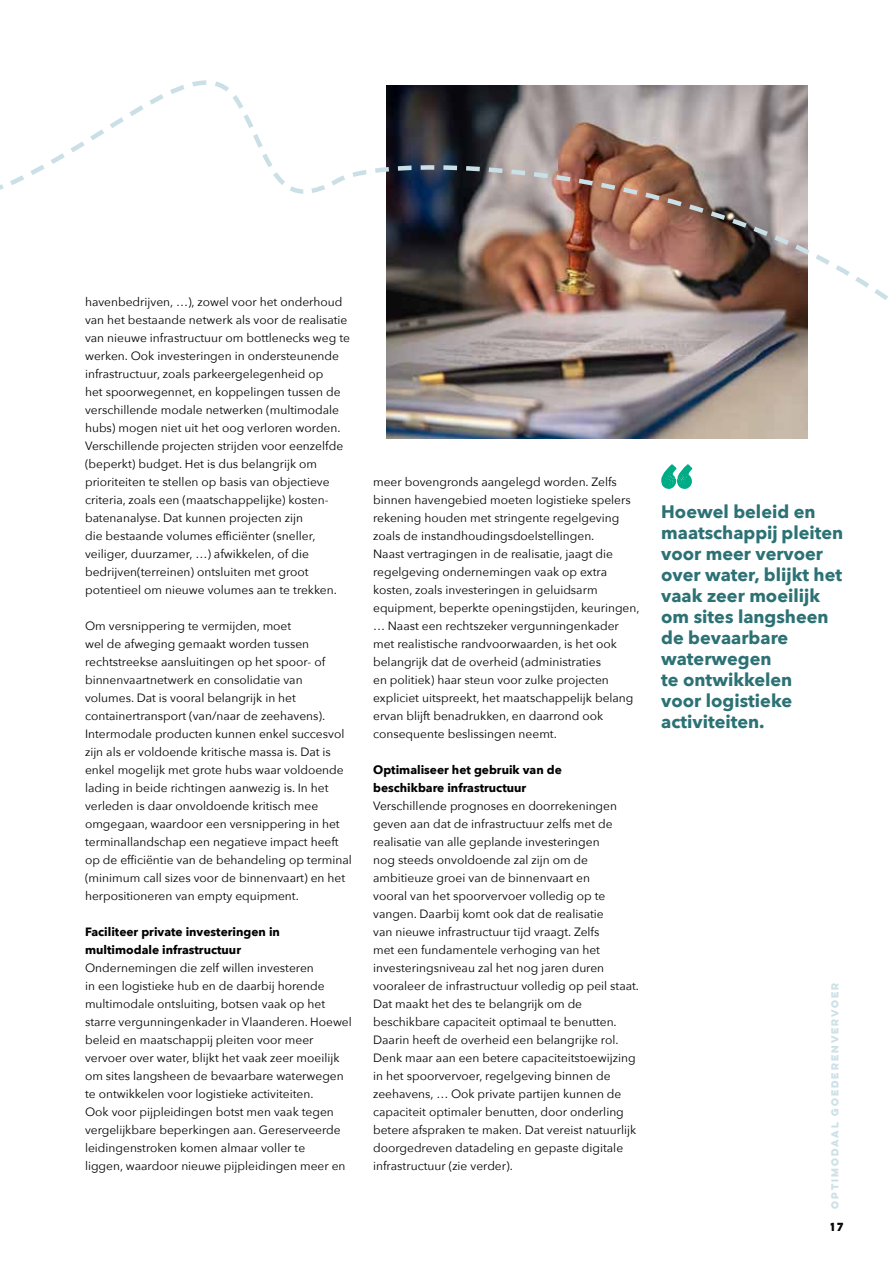
<style>
.page{position:relative;width:893px;height:1263px;background:#fff}
.page>*{position:absolute;margin:0;border:0;box-sizing:border-box;transform-origin:0 0}
.t1{font:700 18px/21px "Avenir Next";color:#2c7174}
.t2{font:12px/18px "Avenir Next";color:#000}
.t3{font:700 12px/18px "Avenir Next";color:#000}
.t4{font:700 10.5px "Lulo One";color:#000}
.t5{font:700 9px "Lulo One";color:#cae0e6}
</style>
<div class="page">
<img style="left:0;top:80px;width:888px;height:351px">
<svg style="left:661px;top:464px;width:31px;height:25px"></svg>
<p class="t2" style="left:85px;top:292px;width:266px">havenbedr椀樀ven, …), zowel voor het onderhoud van het bestaande netwerk als voor de realisatie van nieuwe infrastructuur om bottlenecks weg te werken. Ook investeringen in ondersteunende infrastructuur, zoals parkeergelegenheid op<br>het spoorwegennet, en koppelingen tussen de verschillende modale netwerken (multimodale hubs) mogen niet uit het oog verloren worden.<br>Verschillende projecten str椀樀den voor eenzelfde (beperkt) budget. Het is dus belangr椀樀k om prioriteiten te stellen op basis van objectieve criteria, zoals een (maatschappel椀樀ke) kosten&shy;batenanalyse. Dat kunnen projecten z椀樀n<br>die bestaande volumes ef昀椀ciënter (sneller, veiliger, duurzamer, …) afwikkelen, of die<br>bedr椀樀ven(terreinen) ontsluiten met groot potentieel om nieuwe volumes aan te trekken.</p>
<p class="t2" style="left:85px;top:616px;width:268px">Om versnippering te verm椀樀den, moet<br>wel de afweging gemaakt worden tussen rechtstreekse aansluitingen op het spoor- of binnenvaartnetwerk en consolidatie van volumes. Dat is vooral belangr椀樀k in het containertransport (van/naar de zeehavens).<br>Intermodale producten kunnen enkel succesvol z椀樀n als er voldoende kritische massa is. Dat is enkel mogel椀樀k met grote hubs waar voldoende lading in beide richtingen aanwezig is. In het verleden is daar onvoldoende kritisch mee omgegaan, waardoor een versnippering in het terminallandschap een negatieve impact heeft op de ef昀椀ciëntie van de behandeling op terminal (minimum call sizes voor de binnenvaart) en het herpositioneren van empty equipment.</p>
<p class="t3" style="left:85px;top:923px;width:196px">Faciliteer private investeringen in multimodale infrastructuur</p>
<p class="t2" style="left:85px;top:958px;width:268px">Ondernemingen die zelf willen investeren<br>in een logistieke hub en de daarb椀樀 horende multimodale ontsluiting, botsen vaak op het starre vergunningenkader in Vlaanderen. Hoewel beleid en maatschapp椀樀 pleiten voor meer vervoer over water, bl椀樀kt het vaak zeer moeil椀樀k om sites langsheen de bevaarbare waterwegen te ontwikkelen voor logistieke activiteiten.<br>Ook voor p椀樀pleidingen botst men vaak tegen vergel椀樀kbare beperkingen aan. Gereserveerde leidingenstroken komen almaar voller te<br>liggen, waardoor nieuwe p椀樀pleidingen meer en</p>
<p class="t2" style="left:373px;top:472px;width:268px">meer bovengronds aangelegd worden. Zelfs binnen havengebied moeten logistieke spelers rekening houden met stringente regelgeving zoals de instandhoudingsdoelstellingen.<br>Naast vertragingen in de realisatie, jaagt die regelgeving ondernemingen vaak op extra kosten, zoals investeringen in geluidsarm equipment, beperkte openingst椀樀den, keuringen, … Naast een rechtszeker vergunningenkader met realistische randvoorwaarden, is het ook belangr椀樀k dat de overheid (administraties<br>en politiek) haar steun voor zulke projecten expliciet uitspreekt, het maatschappel椀樀k belang ervan bl椀樀ft benadrukken, en daarrond ook consequente beslissingen neemt.</p>
<p class="t3" style="left:373px;top:761px;width:190px">Optimaliseer het gebruik van de beschikbare infrastructuur</p>
<p class="t2" style="left:373px;top:798px;width:267px">Verschillende prognoses en doorrekeningen geven aan dat de infrastructuur zelfs met de realisatie van alle geplande investeringen<br>nog steeds onvoldoende zal z椀樀n om de ambitieuze groei van de binnenvaart en<br>vooral van het spoorvervoer volledig op te vangen. Daarb椀樀 komt ook dat de realisatie<br>van nieuwe infrastructuur t椀樀d vraagt. Zelfs<br>met een fundamentele verhoging van het investeringsniveau zal het nog jaren duren vooraleer de infrastructuur volledig op peil staat.<br>Dat maakt het des te belangr椀樀k om de beschikbare capaciteit optimaal te benutten.<br>Daarin heeft de overheid een belangr椀樀ke rol.<br>Denk maar aan een betere capaciteitstoew椀樀zing in het spoorvervoer, regelgeving binnen de zeehavens, … Ook private part椀樀en kunnen de capaciteit optimaler benutten, door onderling betere afspraken te maken. Dat vereist natuurl椀樀k doorgedreven datadeling en gepaste digitale infrastructuur (zie verder).</p>
<h1 class="t1" style="left:661px;top:503px;width:184px">Hoewel beleid en maatschapp椀樀 pleiten voor meer vervoer over water, bl椀樀kt het vaak zeer moeil椀樀k om sites langsheen de bevaarbare waterwegen<br>te ontwikkelen<br>voor logistieke activiteiten.</h1>
<p class="t5" style="left:831px;top:1209px;width:230px;rotate:-90deg">optimodaal goederenvervoer</p>
<p class="t4" style="left:831px;top:1220px;width:17px">17</p>
</div>
